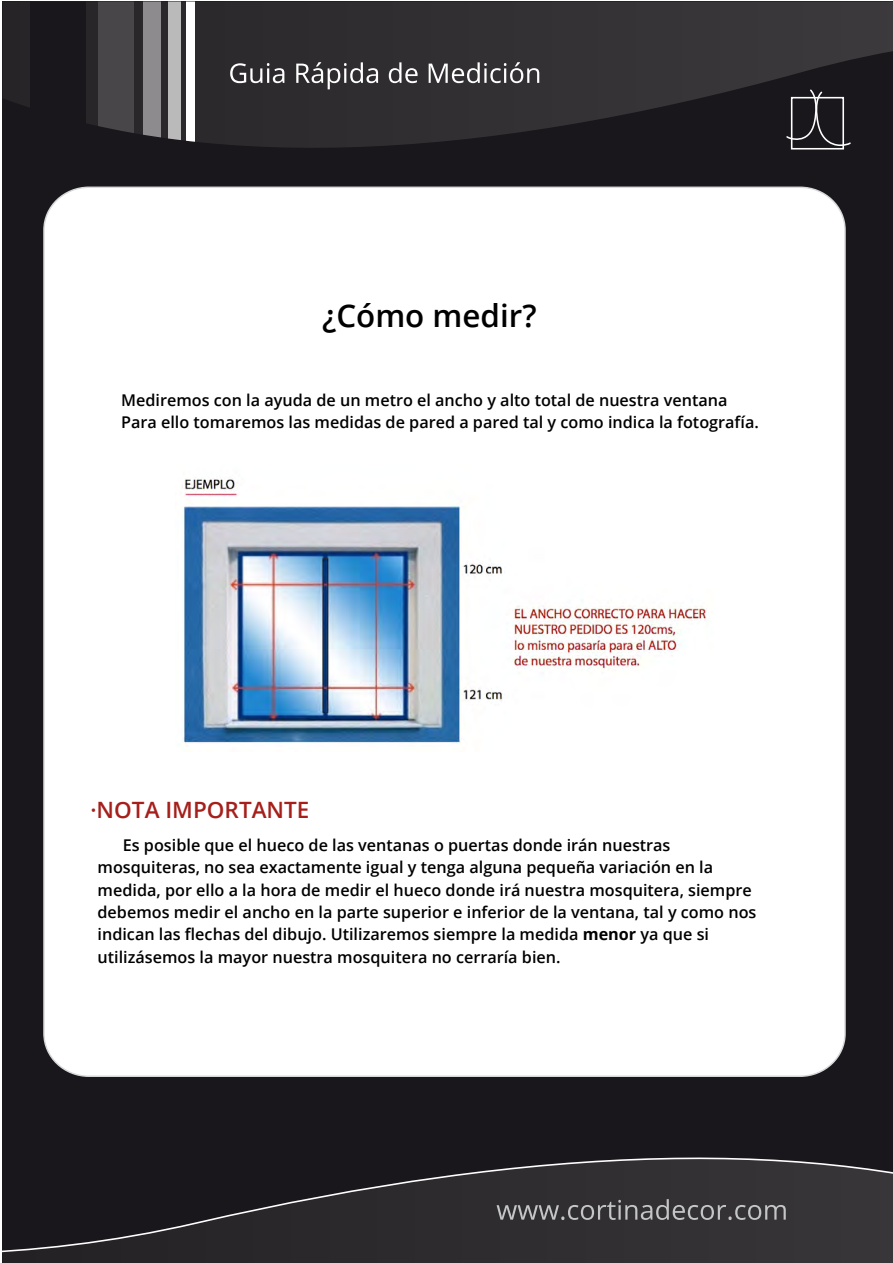
<style>
.page{position:relative;width:893px;height:1263px;background:#fff}
.page>*{position:absolute;margin:0;border:0;box-sizing:border-box;transform-origin:0 0}
.t1{font:600 31.35px "Open Sans";color:#000}
.t2{font:600 22.5px "Open Sans";color:#a51f1b}
.t3{font:600 16.2px/22.4px "Open Sans";color:#000}
.s1{font-weight:700}
</style>
<div class="page">
<div style="left:3px;top:2px;width:890px;height:1261px;background:#1a171c"></div>
<svg style="left:3px;top:1157px;width:890px;height:106px"></svg>
<svg style="left:3px;top:2px;width:890px;height:146px"></svg>
<svg style="left:497px;top:1199px;width:289px;height:21px;background:#545255"></svg>
<svg style="left:230px;top:63px;width:54px;height:20px"></svg>
<svg style="left:296px;top:62px;width:82px;height:27px;background:#605e61"></svg>
<svg style="left:389px;top:62px;width:29px;height:21px"></svg>
<svg style="left:429px;top:62px;width:110px;height:21px;background:#69686a"></svg>
<div style="left:44px;top:187px;width:801px;height:889px;background:#fff;border-radius:44px"></div>
<svg style="left:785px;top:88px;width:67px;height:61px"></svg>
<div style="left:791px;top:97px;width:53px;height:53px;border:2px solid #fff"></div>
<img style="left:182px;top:479px;width:525px;height:273px">
<h1 class="t1" style="left:322px;top:294px;width:216px">¿Cómo medir?</h1>
<p class="t3" style="left:121px;top:388px;width:639px">Mediremos con la ayuda de un metro el ancho y alto total de nuestra ventana<br>Para ello tomaremos las medidas de pared a pared tal y como indica la fotografía.</p>
<h2 class="t2" style="left:90px;top:795px;width:221px">·NOTA IMPORTANTE</h2>
<p class="t3" style="left:98px;top:833px;width:660px;text-indent:25px">Es posible que el hueco de las ventanas o puertas donde irán nuestras mosquiteras, no sea exactamente igual y tenga alguna pequeña variación en la medida, por ello a la hora de medir el hueco donde irá nuestra mosquitera, siempre debemos medir el ancho en la parte superior e inferior de la ventana, tal y como nos indican las flechas del dibujo. Utilizaremos siempre la medida <span class="s1">menor</span> ya que si utilizásemos la mayor nuestra mosquitera no cerraría bien.</p>
</div>
